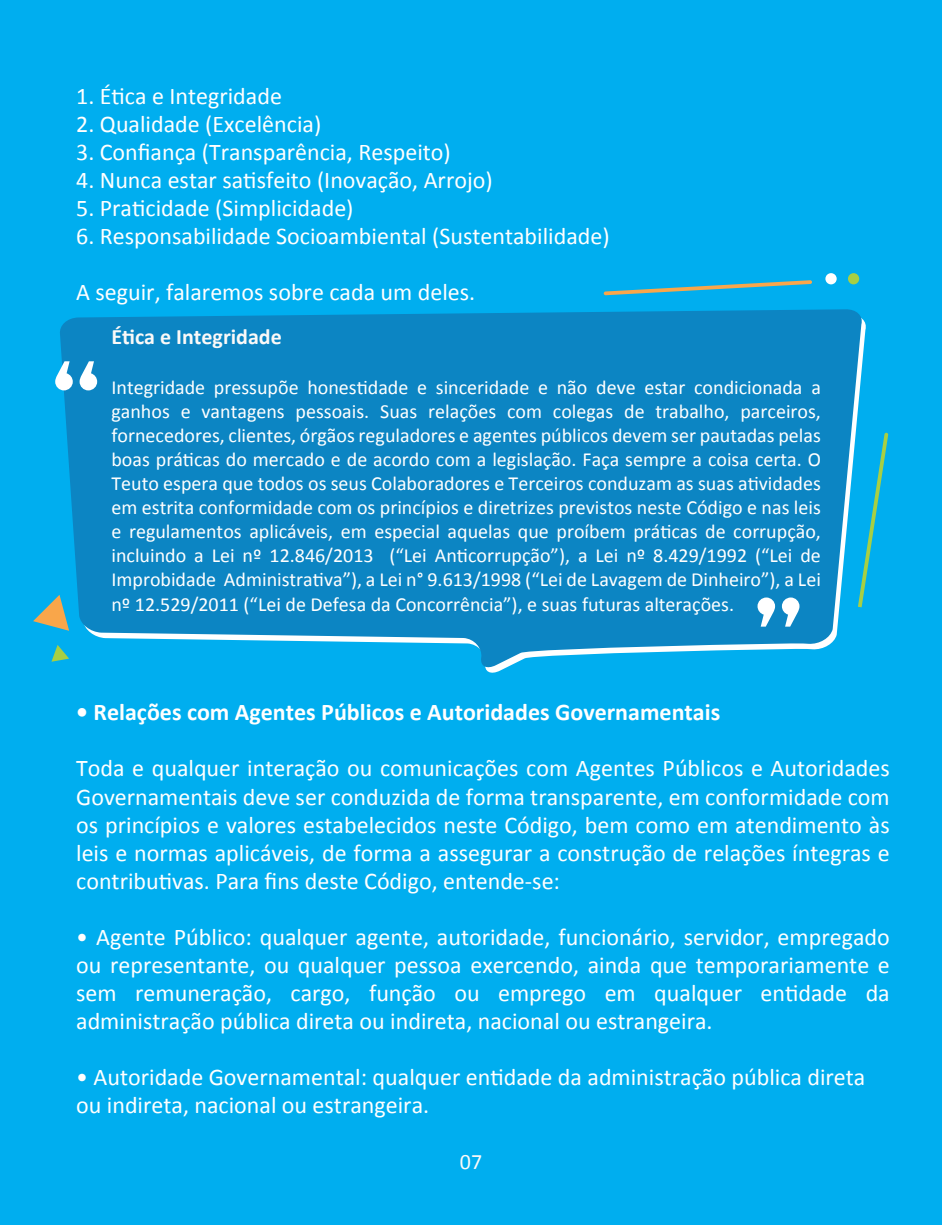
<style>
.page{position:relative;width:942px;height:1225px;background:#fff}
.page>*{position:absolute;margin:0;border:0;box-sizing:border-box;transform-origin:0 0}
.t1{font:24px/28px "Calibri";color:#fff;text-align:justify}
.t2{font:700 24px "Calibri";color:#fff}
.t3{font:700 22px "Calibri";color:#fbf9f8}
.t4{font:22px "Calibri";color:#fbf9f8}
.t5{font:20px/24px "Calibri";color:#fff;text-align:justify}
</style>
<div class="page">
<div style="left:0;top:0;width:941px;height:1225px;background:#00aeef"></div>
<svg style="left:60px;top:309px;width:803px;height:361px;background:#0f8bc8"></svg>
<svg style="left:857px;top:432px;width:30px;height:175px"></svg>
<svg style="left:603px;top:280px;width:208px;height:15px"></svg>
<svg style="left:33px;top:595px;width:36px;height:36px"></svg>
<svg style="left:51px;top:645px;width:18px;height:17px"></svg>
<div style="left:825px;top:273px;width:11px;height:11px;background:#fff;border-radius:50%"></div>
<div style="left:847px;top:273px;width:11px;height:11px;background:#a7cf44;border-radius:50%"></div>
<svg style="left:55px;top:361px;width:42px;height:29px"></svg>
<svg style="left:757px;top:597px;width:42px;height:29px"></svg>
<p class="t1" style="left:76px;top:81px;width:207px">1. Ética e Integridade</p>
<p class="t1" style="left:76px;top:109px;width:246px">2. Qualidade (Excelência)</p>
<p class="t1" style="left:76px;top:137px;width:376px">3. Confiança (Transparência, Respeito)</p>
<p class="t1" style="left:76px;top:165px;width:418px">4. Nunca estar satisfeito (Inovação, Arrojo)</p>
<p class="t1" style="left:76px;top:193px;width:279px">5. Praticidade (Simplicidade)</p>
<p class="t1" style="left:76px;top:221px;width:535px">6. Responsabilidade Socioambiental (Sustentabilidade)</p>
<p class="t1" style="left:76px;top:277px;width:400px">A seguir, falaremos sobre cada um deles.</p>
<p class="t3" style="left:111px;top:321px;width:172px">Ética e Integridade</p>
<p class="t5" style="left:111px;top:375px;width:710px">Integridade pressupõe honestidade e sinceridade e não deve estar condicionada a ganhos e vantagens pessoais. Suas relações com colegas de trabalho, parceiros, fornecedores, clientes, órgãos reguladores e agentes públicos devem ser pautadas pelas boas práticas do mercado e de acordo com a legislação. Faça sempre a coisa certa. O Teuto espera que todos os seus Colaboradores e Terceiros conduzam as suas atividades em estrita conformidade com os princípios e diretrizes previstos neste Código e nas leis e regulamentos aplicáveis, em especial aquelas que proíbem práticas de corrupção, incluindo a Lei nº 12.846/2013 (“Lei Anticorrupção”), a Lei nº 8.429/1992 (“Lei de Improbidade Administrativa”), a Lei n° 9.613/1998 (“Lei de Lavagem de Dinheiro”), a Lei nº 12.529/2011 (“Lei de Defesa da Concorrência”), e suas futuras alterações.</p>
<p class="t2" style="left:76px;top:695px;width:645px">• Relações com Agentes Públicos e Autoridades Governamentais</p>
<p class="t1" style="left:76px;top:753px;width:814px">Toda e qualquer interação ou comunicações com Agentes Públicos e Autoridades Governamentais deve ser conduzida de forma transparente, em conformidade com os princípios e valores estabelecidos neste Código, bem como em atendimento às leis e normas aplicáveis, de forma a assegurar a construção de relações íntegras e contributivas. Para fins deste Código, entende-se:</p>
<p class="t1" style="left:76px;top:921px;width:814px">• Agente Público: qualquer agente, autoridade, funcionário, servidor, empregado ou representante, ou qualquer pessoa exercendo, ainda que temporariamente e sem remuneração, cargo, função ou emprego em qualquer entidade da administração pública direta ou indireta, nacional ou estrangeira.</p>
<p class="t1" style="left:76px;top:1061px;width:790px">• Autoridade Governamental: qualquer entidade da administração pública direta ou indireta, nacional ou estrangeira.</p>
<p class="t4" style="left:459px;top:1148px;width:24px">07</p>
</div>
